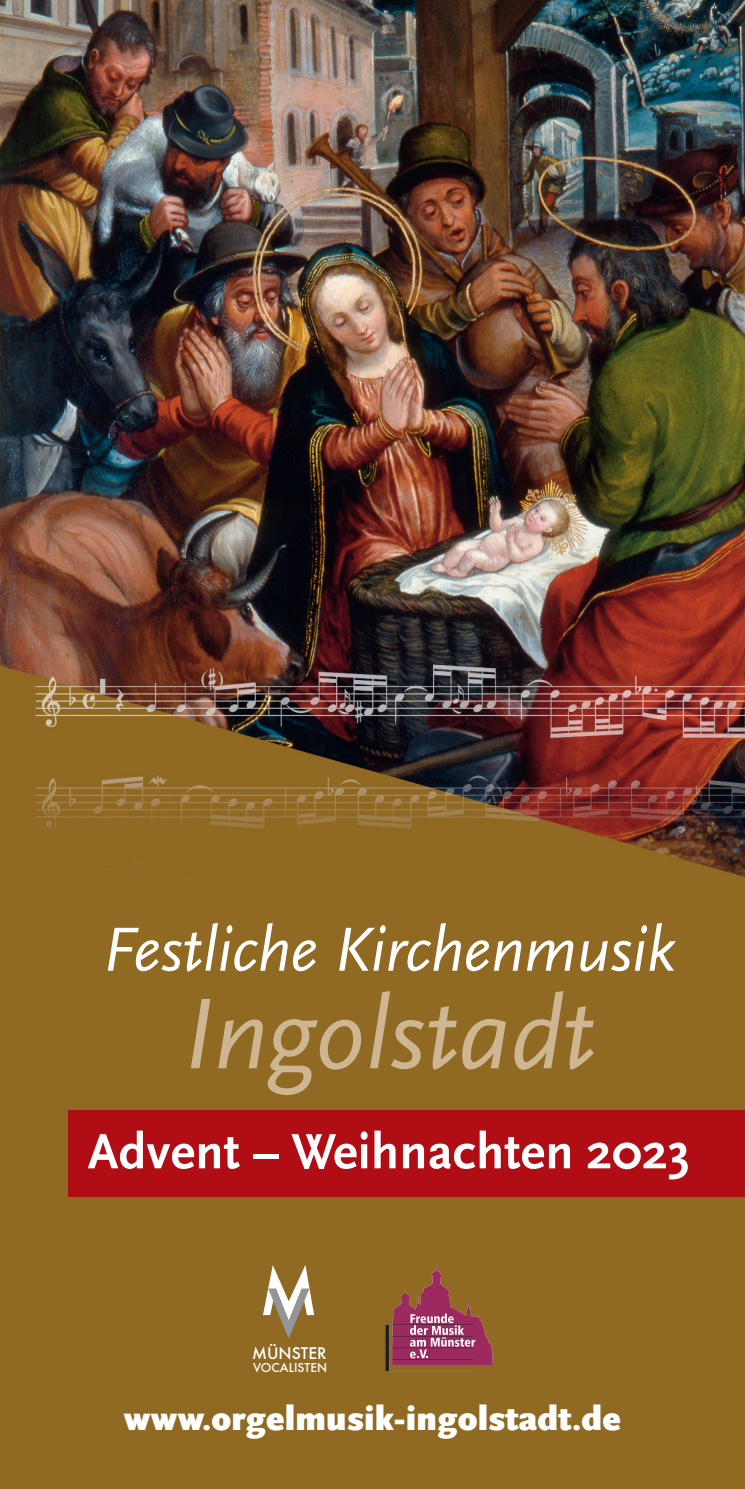
<style>
.page{position:relative;width:745px;height:1489px;background:#fff}
.page>*{position:absolute;margin:0;border:0;box-sizing:border-box;transform-origin:0 0}
.t1{font:italic 65px "Scala Sans Pro";letter-spacing:-.005em;color:#fff}
.t2{font:700 51.75px "Scala Sans Pro";letter-spacing:.005em;color:#fff}
.t3{font:900 35px "Scala Sans Pro";letter-spacing:.005em;color:#fff}
.t4{font:500 15.5px "Futura ND";color:#fff}
.t5{font:500 12px "Futura ND";color:#fff}
</style>
<div class="page">
<img style="left:0;top:0;width:744px;height:1488px">
<div style="left:68px;top:1110px;width:676px;height:86px;background:#b00d15"></div>
<svg style="left:385px;top:1265px;width:107px;height:106px;background:#9a544e"></svg>
<img style="left:191px;top:990px;width:402px;height:104px">
<svg style="left:263px;top:1264px;width:51px;height:74px"></svg>
<h1 class="t1" style="left:102px;top:925px;width:574px">Festliche Kirchenmusik</h1>
<h2 class="t2" style="left:87px;top:1130px;width:603px">Advent – Weihnachten 2023</h2>
<p class="t4" style="left:252px;top:1345px;width:76px">MÜNSTER</p>
<p class="t5" style="left:253px;top:1361px;width:76px">VOCALISTEN</p>
<p class="t3" style="left:124px;top:1404px;width:498px">www.orgelmusik-ingolstadt.de</p>
</div>
